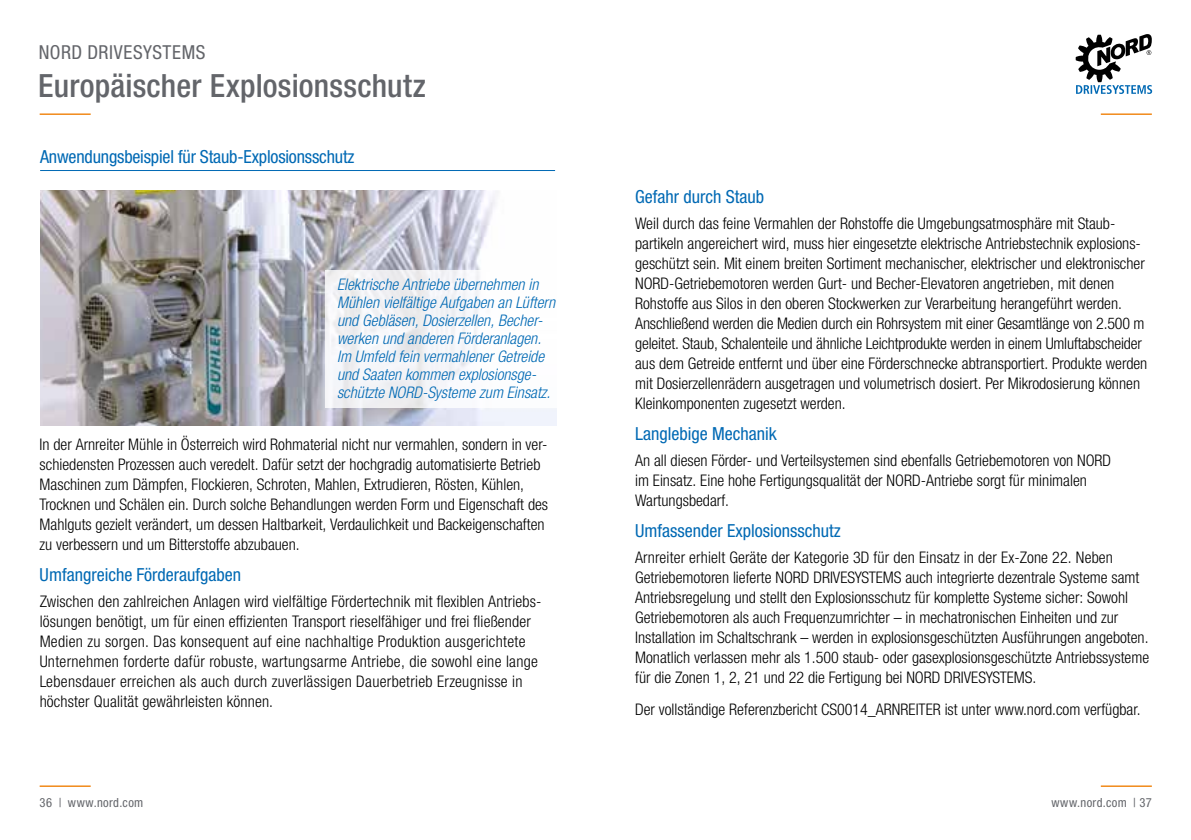
<style>
.page{position:relative;width:1191px;height:840px;background:#fff}
.page>*{position:absolute;margin:0;border:0;box-sizing:border-box;transform-origin:0 0}
.t1{font:500 condensed 32px "Helvetica Neue LT Std";letter-spacing:.005em;color:#63656a}
.t2{font:condensed 19.2px "Helvetica Neue LT Std";letter-spacing:.03em;color:#63656a}
.t3{font:condensed 18px "Helvetica Neue LTW1 G";color:#0069b4}
.t4{font:condensed 18px "Helvetica Neue LT Std";letter-spacing:-.01em;color:#0069b4}
.t5{font:300 condensed 16px/20px "Helvetica Neue LTW1 G";color:#000}
.t6{font:300 condensed 16px/20px "Helvetica Neue LTW1 G";letter-spacing:.02em;color:#000}
.t7{font:italic 300 condensed 16px/18px "Helvetica Neue LTW1 G";color:#0069b4}
.t8{font:condensed 12.6px "Helvetica Neue LT Std";letter-spacing:.03em;color:#63656a}
</style>
<div class="page">
<hr style="left:40px;top:113px;width:51px;height:2px;background:#ef7d00">
<hr style="left:1100px;top:113px;width:51px;height:2px;background:#ef7d00">
<hr style="left:40px;top:785px;width:51px;height:1px;background:#ef7d00">
<hr style="left:1100px;top:785px;width:51px;height:1px;background:#ef7d00">
<svg style="left:1075px;top:34px;width:77px;height:60px"></svg>
<img style="left:41px;top:190px;width:515px;height:235px">
<div style="left:325px;top:270px;width:235px;height:138px;background:linear-gradient(to right,#edeef1,#fff)"></div>
<hr style="left:40px;top:170px;width:515px;height:1px;background:#0069b4">
<p class="t2" style="left:39px;top:41px;width:168px">NORD DRIVESYSTEMS</p>
<h1 class="t1" style="left:38px;top:66px;width:389px">Europäischer Explosionsschutz</h1>
<p class="t4" style="left:40px;top:146px;width:316px">Anwendungsbeispiel für Staub-Explosionsschutz</p>
<p class="t7" style="left:337px;top:275px;width:219px">Elektrische Antriebe übernehmen in Mühlen vielfältige Aufgaben an Lüftern und Gebläsen, Dosierzellen, Becher&shy;werken und anderen Förderanlagen.<br>Im Umfeld fein vermahlener Getreide und Saaten kommen explosionsge&shy;schützte NORD-Systeme zum Einsatz.</p>
<p class="t5" style="left:40px;top:434px;width:510px">In der Arnreiter Mühle in Österreich wird Rohmaterial nicht nur vermahlen, sondern in ver&shy;schiedensten Prozessen auch veredelt. Dafür setzt der hochgradig automatisierte Betrieb Maschinen zum Dämpfen, Flockieren, Schroten, Mahlen, Extrudieren, Rösten, Kühlen, Trocknen und Schälen ein. Durch solche Behandlungen werden Form und Eigenschaft des Mahlguts gezielt verändert, um dessen Haltbarkeit, Verdaulichkeit und Backeigenschaften zu verbessern und um Bitterstoffe abzubauen.</p>
<p class="t3" style="left:40px;top:563px;width:203px">Umfangreiche Förderaufgaben</p>
<p class="t6" style="left:40px;top:591px;width:503px">Zwischen den zahlreichen Anlagen wird vielfältige Fördertechnik mit flexiblen Antriebs&shy;lösungen benötigt, um für einen effizienten Transport rieselfähiger und frei fließender Medien zu sorgen. Das konsequent auf eine nachhaltige Produktion ausgerichtete Unternehmen forderte dafür robuste, wartungsarme Antriebe, die sowohl eine lange Lebensdauer erreichen als auch durch zuverlässigen Dauerbetrieb Erzeugnisse in höchster Qualität gewährleisten können.</p>
<p class="t3" style="left:635px;top:186px;width:130px">Gefahr durch Staub</p>
<p class="t5" style="left:635px;top:213px;width:514px">Weil durch das feine Vermahlen der Rohstoffe die Umgebungsatmosphäre mit Staub&shy;partikeln angereichert wird, muss hier eingesetzte elektrische Antriebstechnik explosions&shy;geschützt sein. Mit einem breiten Sortiment mechanischer, elektrischer und elektronischer NORD-Getriebemotoren werden Gurt- und Becher-Elevatoren angetrieben, mit denen Rohstoffe aus Silos in den oberen Stockwerken zur Verarbeitung herangeführt werden.<br>Anschließend werden die Medien durch ein Rohrsystem mit einer Gesamtlänge von 2.500 m geleitet. Staub, Schalenteile und ähnliche Leichtprodukte werden in einem Umluftabscheider aus dem Getreide entfernt und über eine Förderschnecke abtransportiert. Produkte werden mit Dosierzellenrädern ausgetragen und volumetrisch dosiert. Per Mikrodosierung können Kleinkomponenten zugesetzt werden.</p>
<p class="t3" style="left:635px;top:423px;width:143px">Langlebige Mechanik</p>
<p class="t5" style="left:635px;top:450px;width:477px">An all diesen Förder- und Verteilsystemen sind ebenfalls Getriebemotoren von NORD im Einsatz. Eine hohe Fertigungsqualität der NORD-Antriebe sorgt für minimalen<br>Wartungsbedarf.</p>
<p class="t3" style="left:635px;top:520px;width:207px">Umfassender Explosionsschutz</p>
<p class="t5" style="left:635px;top:547px;width:515px">Arnreiter erhielt Geräte der Kategorie 3D für den Einsatz in der Ex-Zone 22. Neben Getriebemotoren lieferte NORD DRIVESYSTEMS auch integrierte dezentrale Systeme samt Antriebsregelung und stellt den Explosionsschutz für komplette Systeme sicher: Sowohl Getriebemotoren als auch Frequenzumrichter – in mechatronischen Einheiten und zur Installation im Schaltschrank – werden in explosionsgeschützten Ausführungen angeboten.<br>Monatlich verlassen mehr als 1.500 staub- oder gasexplosionsgeschützte Antriebssysteme für die Zonen 1, 2, 21 und 22 die Fertigung bei NORD DRIVESYSTEMS.</p>
<p class="t5" style="left:635px;top:698px;width:507px">Der vollständige Referenzbericht CS0014_ARNREITER ist unter www.nord.com verfügbar.</p>
<p class="t8" style="left:40px;top:795px;width:105px">36 | www.nord.com</p>
<p class="t8" style="left:1051px;top:795px;width:102px">www.nord.com | 37</p>
</div>
